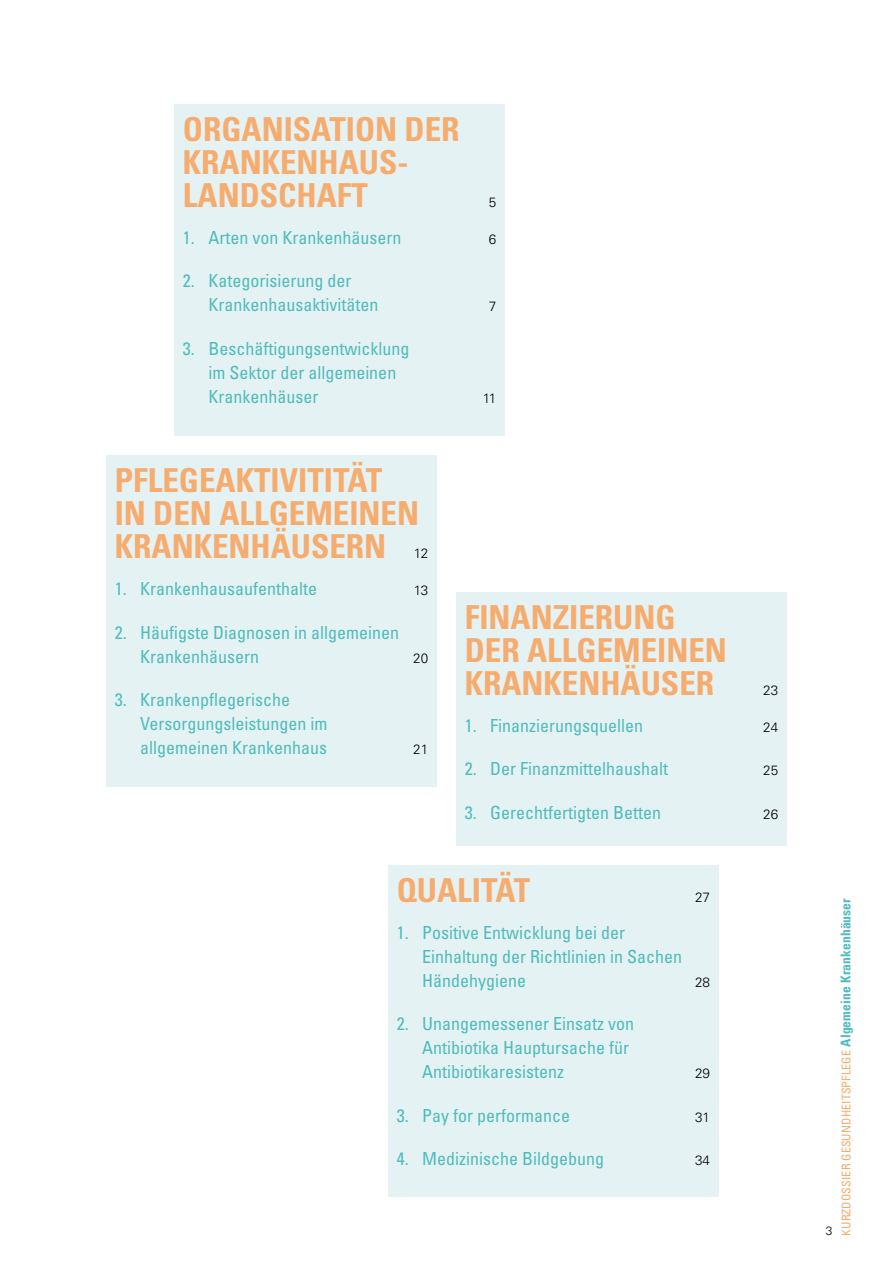
<style>
.page{position:relative;width:893px;height:1263px;background:#fff}
.page>*{position:absolute;margin:0;border:0;box-sizing:border-box;transform-origin:0 0}
.t1{font:700 condensed 33px/33px "Univers LT Std";color:#f6ac6e}
.t2{font:condensed 18px/24px "Univers LT Std";color:#4fbbbc}
.t3{font:300 13.5px "Univers LT Std";color:#000}
.t4{font:condensed 12px "Univers LT Std";letter-spacing:.01em;color:#f6ac6e}
.t5{font:300 12px "Univers LT Std";color:#000}
.s1{font-weight:700;font-size:13.5px;color:#4fbbbc}
</style>
<div class="page">
<div style="left:174px;top:105px;width:331px;height:331px;background:#e5f2f3"></div>
<div style="left:106px;top:456px;width:331px;height:331px;background:#e5f2f3"></div>
<div style="left:456px;top:592px;width:331px;height:254px;background:#e5f2f3"></div>
<div style="left:388px;top:865px;width:331px;height:332px;background:#e5f2f3"></div>
<h1 class="t1" style="left:183px;top:113px;width:278px">ORGANISATION DER<br>KRANKENHAUS-<br>LANDSCHAFT</h1>
<p class="t3" style="left:489px;top:194px;width:9px">5</p>
<p class="t2" style="left:183px;top:225px;width:220px">1. Arten von Krankenhäusern</p>
<p class="t3" style="left:489px;top:231px;width:9px">6</p>
<p class="t2" style="left:208px;top:269px;width:171px;text-indent:-26px">2. Kategorisierung der<br>Krankenhausaktivitäten</p>
<p class="t3" style="left:489px;top:299px;width:9px">7</p>
<p class="t2" style="left:208px;top:336px;width:202px;text-indent:-26px">3. Beschäftigungsentwicklung im Sektor der allgemeinen<br>Krankenhäuser</p>
<h1 class="t1" style="left:115px;top:464px;width:306px">PFLEGEAKTIVITITÄT<br>IN DEN ALLGEMEINEN<br>KRANKENHÄUSERN</h1>
<p class="t3" style="left:414px;top:545px;width:16px">12</p>
<p class="t2" style="left:115px;top:576px;width:204px">1. Krankenhausaufenthalte</p>
<p class="t3" style="left:414px;top:582px;width:16px">13</p>
<p class="t2" style="left:140px;top:620px;width:260px;text-indent:-26px">2. Häufigste Diagnosen in allgemeinen<br>Krankenhäusern</p>
<p class="t3" style="left:413px;top:650px;width:17px">20</p>
<p class="t2" style="left:140px;top:687px;width:189px;text-indent:-26px">3. Krankenpflegerische<br>Versorgungsleistungen im allgemeinen Krankenhaus</p>
<p class="t3" style="left:413px;top:741px;width:17px">21</p>
<p class="t3" style="left:483px;top:390px;width:15px">11</p>
<h1 class="t1" style="left:465px;top:600px;width:264px">FINANZIERUNG<br>DER ALLGEMEINEN<br>KRANKENHÄUSER</h1>
<p class="t3" style="left:763px;top:682px;width:17px">23</p>
<p class="t2" style="left:465px;top:713px;width:180px">1. Finanzierungsquellen</p>
<p class="t3" style="left:763px;top:719px;width:17px">24</p>
<p class="t2" style="left:465px;top:756px;width:205px">2. Der Finanzmittelhaushalt</p>
<p class="t3" style="left:763px;top:762px;width:17px">25</p>
<p class="t2" style="left:465px;top:800px;width:198px">3. Gerechtfertigten Betten</p>
<p class="t3" style="left:763px;top:806px;width:17px">26</p>
<h1 class="t1" style="left:397px;top:873px;width:135px">QUALITÄT</h1>
<p class="t2" style="left:422px;top:920px;width:261px;text-indent:-26px">1. Positive Entwicklung bei der<br>Einhaltung der Richtlinien in Sachen<br>Händehygiene</p>
<p class="t2" style="left:422px;top:1011px;width:213px;text-indent:-26px">2. Unangemessener Einsatz von<br>Antibiotika Hauptursache für<br>Antibiotikaresistenz</p>
<p class="t3" style="left:695px;top:889px;width:17px">27</p>
<p class="t3" style="left:695px;top:974px;width:17px">28</p>
<p class="t3" style="left:695px;top:1065px;width:17px">29</p>
<p class="t2" style="left:397px;top:1103px;width:175px">3. Pay for performance</p>
<p class="t3" style="left:695px;top:1109px;width:17px">31</p>
<p class="t2" style="left:397px;top:1146px;width:209px">4. Medizinische Bildgebung</p>
<p class="t3" style="left:695px;top:1152px;width:17px">34</p>
<p class="t5" style="left:826px;top:1223px;width:8px">3</p>
<p class="t4" style="left:839px;top:1236px;width:339px;rotate:-90deg">KURZDOSSIER GESUNDHEITSPFLEGE <span class="s1">Algemeine Krankenhäuser</span></p>
</div>
